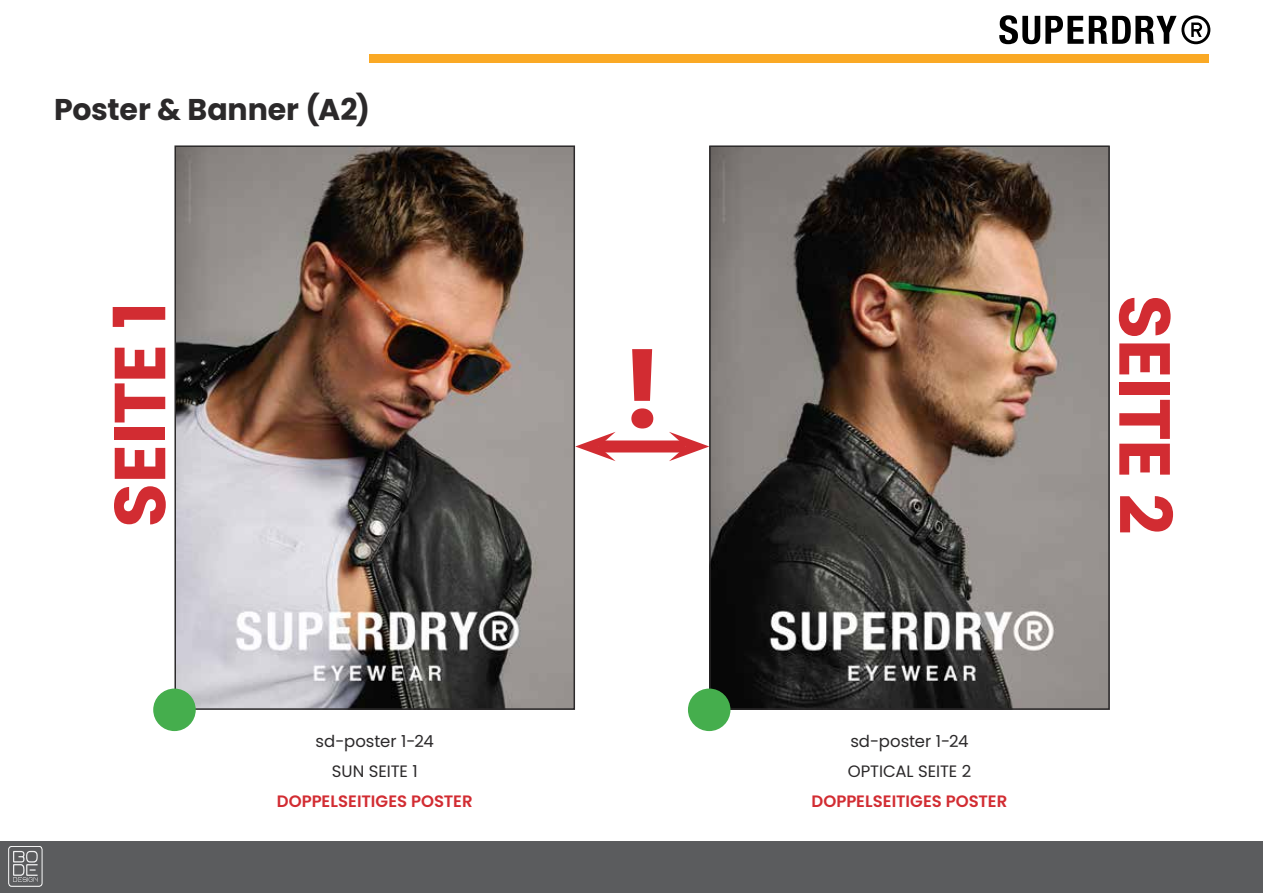
<style>
.page{position:relative;width:1263px;height:893px;background:#fff}
.page>*{position:absolute;margin:0;border:0;box-sizing:border-box;transform-origin:0 0}
.t1{font:700 108px "Poppins";color:#d22c32}
.t2{font:700 72px "Poppins";letter-spacing:-.01em;color:#d22c32}
.t3{font:700 30px "Poppins";letter-spacing:-.005em;color:#2b292a}
.t4{font:16.5px/29.7px "Poppins";letter-spacing:-.005em;color:#2b292a;text-align:center}
.t5{font:600 16.5px "Poppins";color:#d22c32}
</style>
<div class="page">
<div style="left:0;top:842px;width:1263px;height:51px;background:#5b5c5e"></div>
<div style="left:369px;top:54px;width:840px;height:9px;background:#faa925"></div>
<div style="left:9px;top:846px;width:33px;height:40px;border:1px solid #fff;border-radius:3px"></div>
<svg style="left:13px;top:851px;width:25px;height:31px"></svg>
<svg style="left:999px;top:15px;width:84px;height:29px"></svg>
<svg style="left:1089px;top:15px;width:121px;height:29px"></svg>
<img style="left:177px;top:148px;width:395px;height:559px">
<div style="left:174px;top:145px;width:401px;height:565px;border:2px solid #2b292a"></div>
<img style="left:712px;top:148px;width:395px;height:559px">
<div style="left:709px;top:145px;width:401px;height:565px;border:2px solid #2b292a"></div>
<div style="left:153px;top:688px;width:43px;height:43px;background:#45ae4d;border-radius:50%"></div>
<div style="left:688px;top:688px;width:42px;height:43px;background:#45ae4d;border-radius:50%"></div>
<div style="left:599px;top:440px;width:87px;height:12px;background:#d22c32"></div>
<svg style="left:575px;top:432px;width:41px;height:29px"></svg>
<svg style="left:669px;top:432px;width:40px;height:29px"></svg>
<h3 class="t3" style="left:54px;top:91px;width:318px">Poster &amp; Banner (A2)</h3>
<h2 class="t2" style="left:97px;top:527px;width:227px;rotate:-90deg">SEITE 1</h2>
<p class="t4" style="left:316px;top:727px;width:120px">sd-poster 1-24<br>SUN SEITE 1</p>
<p class="t5" style="left:277px;top:793px;width:197px">DOPPELSEITIGES POSTER</p>
<h1 class="t1" style="left:621px;top:325px;width:44px">!</h1>
<p class="t4" style="left:848px;top:727px;width:125px;text-align:left">sd-poster 1-24<br>OPTICAL SEITE 2</p>
<p class="t5" style="left:811px;top:793px;width:197px">DOPPELSEITIGES POSTER</p>
<h2 class="t2" style="left:1188px;top:295px;width:241px;rotate:90deg">SEITE 2</h2>
</div>
